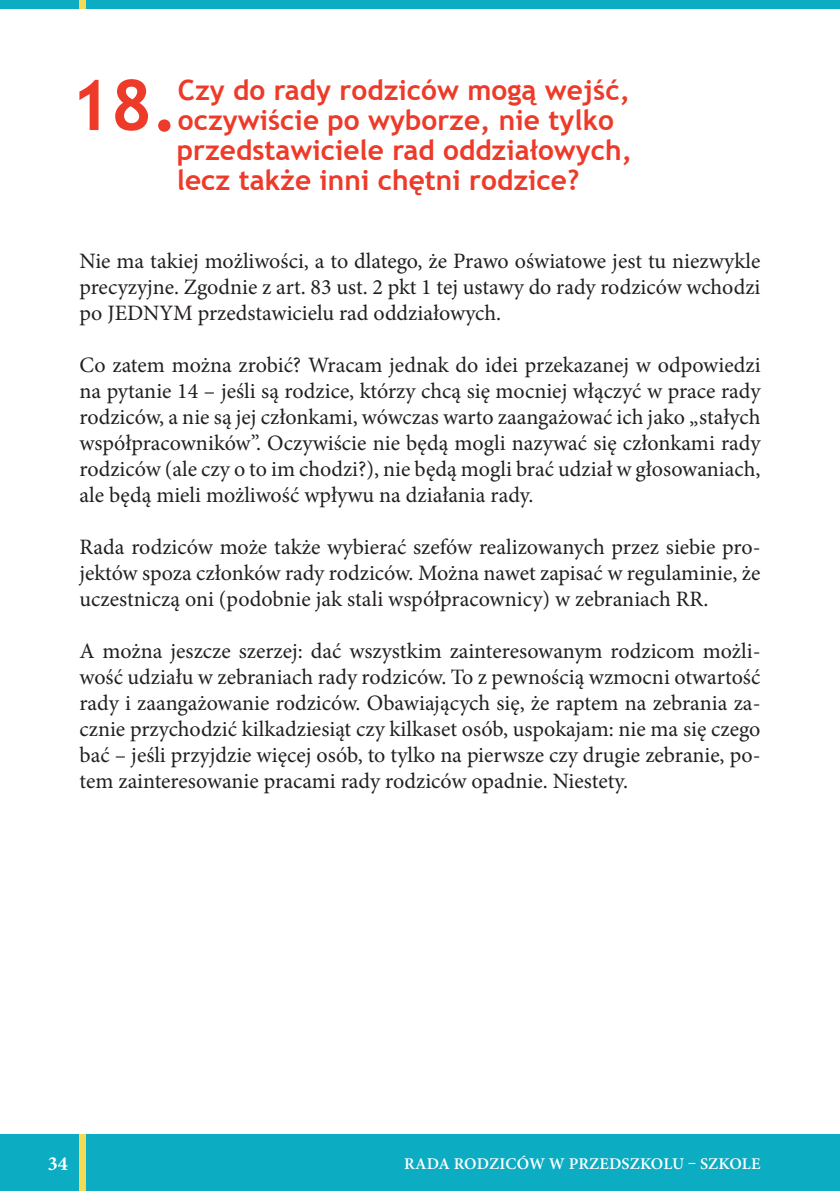
<style>
.page{position:relative;width:840px;height:1191px;background:#fff}
.page>*{position:absolute;margin:0;border:0;box-sizing:border-box;transform-origin:0 0}
.NUMER_PYTANIA{font:700 70px "Trebuchet MS";color:#ee3a29}
.NUMER_PYTANIA-2{font:700 28px/30px "Trebuchet MS";color:#ee3a29}
.tekst{font:22px/26px "Minion Pro";color:#231f20;text-align:justify}
.t1{font:700 20px "Minion Pro";color:#fff}
.t2{font:600 16.4px "Minion Pro";letter-spacing:.01em;color:#fff}
</style>
<div class="page">
<div style="left:0;top:1134px;width:839px;height:57px;background:#0cacc2"></div>
<div style="left:79px;top:1134px;width:7px;height:57px;background:#f4db53"></div>
<div style="left:0;top:0;width:839px;height:9px;background:#0cacc2"></div>
<div style="left:79px;top:0;width:7px;height:9px;background:#f4db53"></div>
<p class="NUMER_PYTANIA" style="left:70px;top:61px;width:109px">18.</p>
<p class="NUMER_PYTANIA-2" style="left:177px;top:75px;width:456px">Czy do rady rodziców mogą wejść, oczywiście po wyborze, nie tylko przedstawiciele rad oddziałowych, lecz także inni chętni rodzice?</p>
<p class="tekst" style="left:79px;top:248px;width:682px">Nie ma takiej możliwości, a to dlatego, że Prawo oświatowe jest tu niezwykle precyzyjne. Zgodnie z art. 83 ust. 2 pkt 1 tej ustawy do rady rodziców wchodzi po JEDNYM przedstawicielu rad oddziałowych.</p>
<p class="tekst" style="left:79px;top:352px;width:682px">Co zatem można zrobić? Wracam jednak do idei przekazanej w odpowiedzi na pytanie 14 – jeśli są rodzice, którzy chcą się mocniej włączyć w prace rady rodziców, a nie są jej członkami, wówczas warto zaangażować ich jako „stałych współpracowników”. Oczywiście nie będą mogli nazywać się członkami rady rodziców (ale czy o to im chodzi?), nie będą mogli brać udział w głosowaniach, ale będą mieli możliwość wpływu na działania rady.</p>
<p class="tekst" style="left:79px;top:534px;width:682px">Rada rodziców może także wybierać szefów realizowanych przez siebie pro&shy;jektów spoza członków rady rodziców. Można nawet zapisać w regulaminie, że uczestniczą oni (podobnie jak stali współpracownicy) w zebraniach RR.</p>
<p class="tekst" style="left:79px;top:638px;width:682px">A można jeszcze szerzej: dać wszystkim zainteresowanym rodzicom możli&shy;wość udziału w zebraniach rady rodziców. To z pewnością wzmocni otwartość rady i zaangażowanie rodziców. Obawiających się, że raptem na zebrania za&shy;cznie przychodzić kilkadziesiąt czy kilkaset osób, uspokajam: nie ma się czego bać – jeśli przyjdzie więcej osób, to tylko na pierwsze czy drugie zebranie, po&shy;tem zainteresowanie pracami rady rodziców opadnie. Niestety.</p>
<p class="t1" style="left:48px;top:1149px;width:22px">34</p>
<p class="t2" style="left:404px;top:1152px;width:357px">RADA RODZICÓW W PRZEDSZKOLU – SZKOLE</p>
</div>
